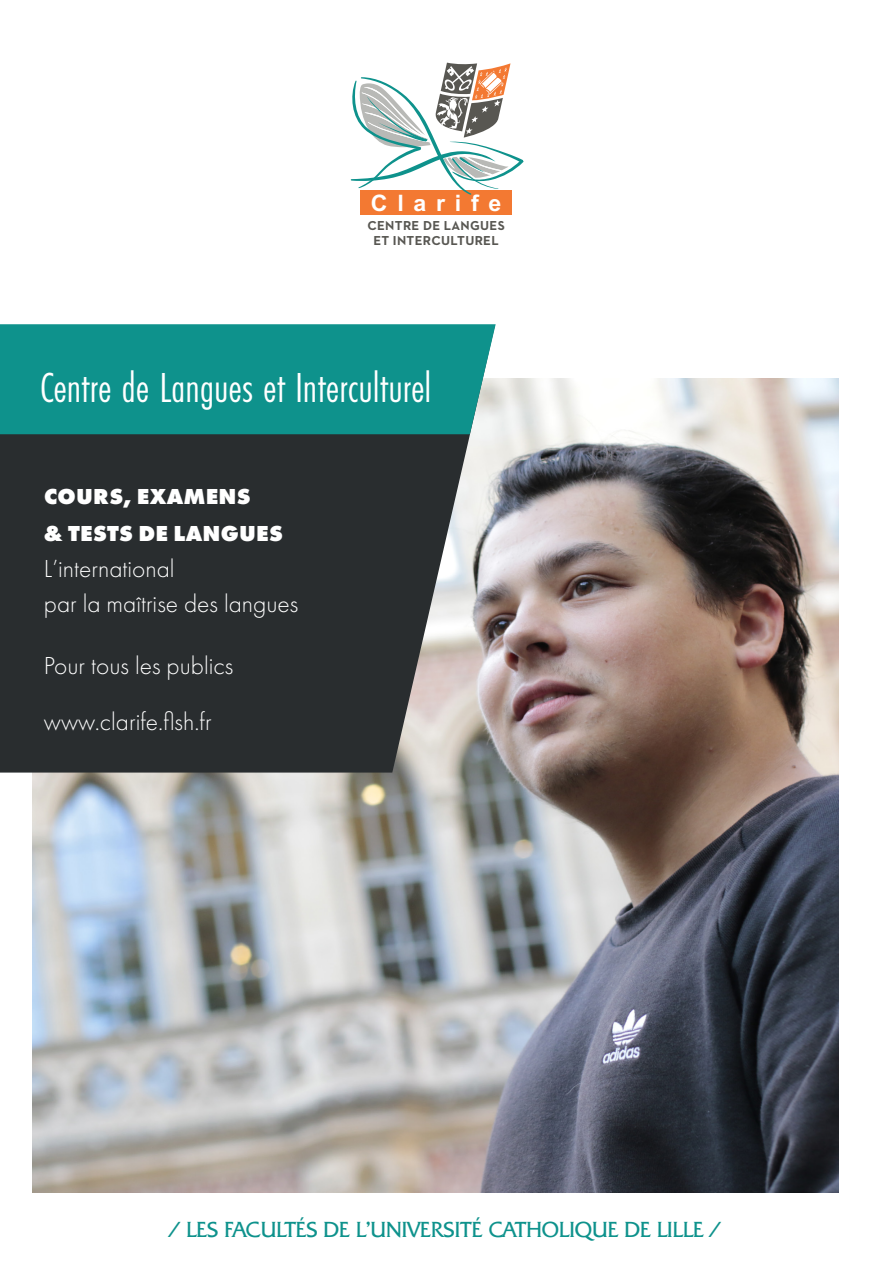
<style>
.page{position:relative;width:893px;height:1263px;background:#fff}
.page>*{position:absolute;margin:0;border:0;box-sizing:border-box;transform-origin:0 0}
.t1{font:43.5px "Futura PT Cond";color:#fff}
.Futura_light_12{font:300 25.5px "Futura PT";color:#fff}
.t2{font:700 22.65px "Arial";letter-spacing:.42em;color:#fff}
.Futura_light_12-2{font:800 22.5px "Futura PT";letter-spacing:.01em;color:#fff}
.Futura_light_12-3{font:300 21px "Quadrat Serial";color:#0e928c}
.t3{font:700 13.2px/14.7px "Neutraface 2 Text";letter-spacing:.025em;color:#585752;text-align:center}
</style>
<div class="page">
<img style="left:33px;top:378px;width:806px;height:814px">
<div style="left:360px;top:190px;width:152px;height:24px;background:#f37932"></div>
<svg style="left:350px;top:62px;width:174px;height:133px"></svg>
<svg style="left:0;top:434px;width:495px;height:338px;fill:#292d2f"></svg>
<div style="left:0;top:324px;width:496px;height:110px;background:#0e928c"></div>
<p class="t2" style="left:371px;top:190px;width:132px">Clarife</p>
<p class="t3" style="left:367px;top:218px;width:139px">CENTRE DE LANGUES<br>ET INTERCULTUREL</p>
<p class="t1" style="left:40px;top:363px;width:393px">Centre de Langues et Interculturel</p>
<p class="Futura_light_12-2" style="left:44px;top:482px;width:208px">COURS, EXAMENS</p>
<p class="Futura_light_12-2" style="left:44px;top:519px;width:241px">&amp; TESTS DE LANGUES</p>
<p class="Futura_light_12" style="left:44px;top:554px;width:132px">L’international</p>
<p class="Futura_light_12" style="left:44px;top:589px;width:256px">par la maîtrise des langues</p>
<p class="Futura_light_12" style="left:44px;top:651px;width:191px">Pour tous les publics</p>
<p class="Futura_light_12" style="left:44px;top:707px;width:169px">www.clarife.flsh.fr</p>
<p class="Futura_light_12-3" style="left:169px;top:1217px;width:554px">/ LES FACULTÉS DE L’UNIVERSITÉ CATHOLIQUE DE LILLE /</p>
</div>
